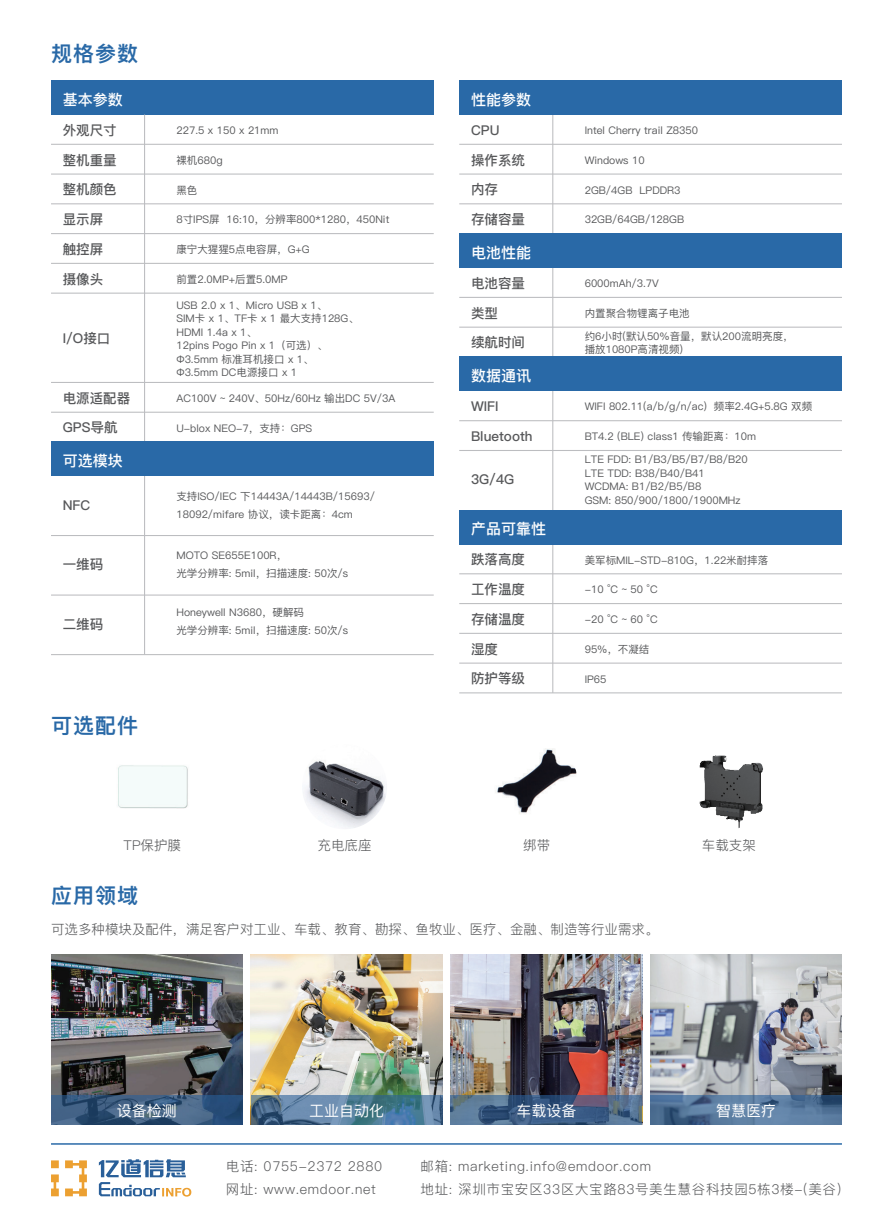
<style>
.page{position:relative;width:893px;height:1212px;background:#fff}
.page>*{position:absolute;margin:0;border:0;box-sizing:border-box;transform-origin:0 0}
.t1{font:21px "Ping Fang SC Heavy";letter-spacing:.05em;color:#2969a7}
.t2{font:15px "Ping Fang SC Bold";color:#fff}
.t3{font:15px "Ping Fang SC Medium";color:#fff}
.t4{font:13.5px "Ping Fang SC Regular";letter-spacing:.05em;color:#57585a}
.t5{font:13.5px "Ping Fang SC Bold";color:#57585a}
.t6{font:13.5px "Ping Fang SC Regular";color:#57585a}
.t7{font:10.5px/13.5px "Ping Fang SC Medium";color:#57585a}
</style>
<div class="page">
<img style="left:51px;top:954px;width:191px;height:141px">
<img style="left:251px;top:954px;width:191px;height:141px">
<img style="left:451px;top:954px;width:191px;height:141px">
<img style="left:651px;top:954px;width:191px;height:141px">
<div style="left:51px;top:80px;width:383px;height:35px;background:#2969a7"></div>
<svg style="left:51px;top:1160px;width:36px;height:36px"></svg>
<svg style="left:99px;top:1159px;width:92px;height:37px"></svg>
<hr style="left:51px;top:144px;width:383px;height:1px;background:#bcbdc0">
<hr style="left:51px;top:174px;width:383px;height:1px;background:#bcbdc0">
<hr style="left:51px;top:203px;width:383px;height:1px;background:#bcbdc0">
<hr style="left:51px;top:233px;width:383px;height:1px;background:#bcbdc0">
<hr style="left:51px;top:263px;width:383px;height:1px;background:#bcbdc0">
<hr style="left:144px;top:115px;width:1px;height:327px;background:#bcbdc0">
<hr style="left:144px;top:476px;width:1px;height:179px;background:#bcbdc0">
<hr style="left:552px;top:115px;width:1px;height:119px;background:#bcbdc0">
<hr style="left:552px;top:268px;width:1px;height:89px;background:#bcbdc0">
<hr style="left:552px;top:391px;width:1px;height:119px;background:#bcbdc0">
<hr style="left:552px;top:544px;width:1px;height:149px;background:#bcbdc0">
<div style="left:51px;top:442px;width:383px;height:34px;background:#2969a7"></div>
<hr style="left:51px;top:535px;width:383px;height:1px;background:#bcbdc0">
<hr style="left:51px;top:594px;width:383px;height:2px;background:#bcbdc0">
<hr style="left:51px;top:654px;width:383px;height:1px;background:#bcbdc0">
<hr style="left:51px;top:1143px;width:791px;height:2px;background:#2969a7">
<hr style="left:51px;top:293px;width:383px;height:1px;background:#bcbdc0">
<hr style="left:51px;top:382px;width:383px;height:1px;background:#bcbdc0">
<hr style="left:51px;top:412px;width:383px;height:1px;background:#bcbdc0">
<div style="left:459px;top:80px;width:383px;height:35px;background:#2969a7"></div>
<hr style="left:459px;top:144px;width:383px;height:1px;background:#bcbdc0">
<hr style="left:459px;top:174px;width:383px;height:1px;background:#bcbdc0">
<hr style="left:459px;top:203px;width:383px;height:1px;background:#bcbdc0">
<div style="left:459px;top:357px;width:383px;height:34px;background:#2969a7"></div>
<hr style="left:459px;top:420px;width:383px;height:1px;background:#bcbdc0">
<hr style="left:459px;top:450px;width:383px;height:1px;background:#bcbdc0">
<div style="left:459px;top:510px;width:383px;height:34px;background:#2969a7"></div>
<hr style="left:459px;top:603px;width:383px;height:1px;background:#bcbdc0">
<hr style="left:459px;top:573px;width:383px;height:1px;background:#bcbdc0">
<hr style="left:459px;top:633px;width:383px;height:1px;background:#bcbdc0">
<hr style="left:459px;top:662px;width:383px;height:2px;background:#bcbdc0">
<hr style="left:459px;top:692px;width:383px;height:1px;background:#bcbdc0">
<div style="left:459px;top:234px;width:383px;height:34px;background:#2969a7"></div>
<hr style="left:459px;top:297px;width:383px;height:1px;background:#bcbdc0">
<hr style="left:459px;top:327px;width:383px;height:1px;background:#bcbdc0">
<svg style="left:51px;top:1095px;width:191px;height:30px;background:#38587c"></svg>
<svg style="left:251px;top:1095px;width:191px;height:30px;background:#537b98"></svg>
<svg style="left:451px;top:1095px;width:191px;height:30px;background:#476386"></svg>
<svg style="left:651px;top:1095px;width:191px;height:30px;background:#547599"></svg>
<img style="left:302px;top:744px;width:85px;height:85px;border-radius:43px">
<img style="left:699px;top:755px;width:64px;height:73px">
<img style="left:494px;top:744px;width:85px;height:85px;border-radius:43px">
<img style="left:118px;top:765px;width:70px;height:44px">
<h1 class="t1" style="left:51px;top:41px;width:89px">规格参数</h1>
<h2 class="t2" style="left:63px;top:90px;width:61px">基本参数</h2>
<p class="t5" style="left:63px;top:122px;width:55px">外观尺寸</p>
<p class="t5" style="left:63px;top:152px;width:55px">整机重量</p>
<p class="t5" style="left:63px;top:181px;width:55px">整机颜色</p>
<p class="t5" style="left:63px;top:211px;width:42px">显示屏</p>
<p class="t5" style="left:63px;top:241px;width:42px">触控屏</p>
<p class="t5" style="left:63px;top:271px;width:42px">摄像头</p>
<p class="t5" style="left:63px;top:330px;width:49px">I/O接口</p>
<p class="t5" style="left:63px;top:390px;width:69px">电源适配器</p>
<p class="t7" style="left:176px;top:124px;width:104px">227.5 x 150 x 21mm</p>
<p class="t7" style="left:176px;top:153px;width:48px">裸机680g</p>
<p class="t7" style="left:176px;top:183px;width:22px">黑色</p>
<p class="t7" style="left:176px;top:213px;width:214px">8寸IPS屏 16:10，分辨率800*1280，450Nit</p>
<p class="t7" style="left:176px;top:243px;width:135px">康宁大猩猩5点电容屏，G+G</p>
<p class="t7" style="left:176px;top:273px;width:113px">前置2.0MP+后置5.0MP</p>
<p class="t7" style="left:176px;top:298px;width:184px">USB 2.0 x 1、Micro USB x 1、<br>SIM卡 x 1、TF卡 x 1 最大支持128G、<br>HDMI 1.4a x 1、<br>12pins Pogo Pin x 1（可选）、<br>Φ3.5mm 标准耳机接口 x 1、<br>Φ3.5mm DC电源接口 x 1</p>
<p class="t7" style="left:176px;top:392px;width:220px">AC100V ~ 240V、50Hz/60Hz 输出DC 5V/3A</p>
<p class="t5" style="left:63px;top:420px;width:56px">GPS导航</p>
<p class="t7" style="left:176px;top:421px;width:137px">U-blox NEO-7，支持：GPS</p>
<h2 class="t2" style="left:63px;top:452px;width:61px">可选模块</h2>
<p class="t5" style="left:63px;top:497px;width:29px">NFC</p>
<p class="t5" style="left:63px;top:556px;width:42px">一维码</p>
<p class="t5" style="left:63px;top:616px;width:42px">二维码</p>
<h1 class="t1" style="left:51px;top:712px;width:89px">可选配件</h1>
<p class="t7" style="left:176px;top:487px;width:200px;line-height:18px">支持ISO/IEC 下14443A/14443B/15693/<br>18092/mifare 协议，读卡距离：4cm</p>
<p class="t7" style="left:176px;top:547px;width:173px;line-height:18px">MOTO SE655E100R，<br>光学分辨率: 5mil，扫描速度: 50次/s</p>
<p class="t7" style="left:176px;top:604px;width:173px;line-height:18px">Honeywell N3680，硬解码<br>光学分辨率: 5mil，扫描速度: 50次/s</p>
<h2 class="t2" style="left:471px;top:90px;width:61px">性能参数</h2>
<p class="t5" style="left:471px;top:122px;width:30px">CPU</p>
<p class="t5" style="left:471px;top:152px;width:55px">操作系统</p>
<p class="t5" style="left:471px;top:181px;width:28px">内存</p>
<p class="t5" style="left:471px;top:211px;width:55px">存储容量</p>
<h2 class="t2" style="left:471px;top:243px;width:61px">电池性能</h2>
<p class="t5" style="left:471px;top:275px;width:55px">电池容量</p>
<p class="t5" style="left:471px;top:305px;width:28px">类型</p>
<p class="t5" style="left:471px;top:335px;width:55px">续航时间</p>
<h2 class="t2" style="left:471px;top:367px;width:61px">数据通讯</h2>
<p class="t5" style="left:471px;top:398px;width:29px">WIFI</p>
<p class="t5" style="left:471px;top:428px;width:63px">Bluetooth</p>
<p class="t5" style="left:471px;top:471px;width:45px">3G/4G</p>
<h2 class="t2" style="left:471px;top:520px;width:76px">产品可靠性</h2>
<p class="t7" style="left:585px;top:124px;width:115px">Intel Cherry trail Z8350</p>
<p class="t7" style="left:585px;top:153px;width:61px">Windows 10</p>
<p class="t7" style="left:585px;top:183px;width:97px">2GB/4GB LPDDR3</p>
<p class="t7" style="left:585px;top:213px;width:101px">32GB/64GB/128GB</p>
<p class="t7" style="left:585px;top:277px;width:76px">6000mAh/3.7V</p>
<p class="t7" style="left:585px;top:307px;width:106px">内置聚合物锂离子电池</p>
<p class="t7" style="left:585px;top:330px;width:210px;line-height:12.6px">约6小时(默认50%音量，默认200流明亮度，播放1080P高清视频)</p>
<p class="t7" style="left:585px;top:400px;width:229px">WIFI 802.11(a/b/g/n/ac) 频率2.4G+5.8G 双频</p>
<p class="t7" style="left:585px;top:425px;width:173px;line-height:23px">BT4.2 (BLE) class1 传输距离：10m<br>LTE FDD: B1/B3/B5/B7/B8/B20</p>
<p class="t7" style="left:585px;top:466px;width:157px">LTE TDD: B38/B40/B41<br>WCDMA: B1/B2/B5/B8<br>GSM: 850/900/1800/1900MHz</p>
<p class="t5" style="left:471px;top:551px;width:55px">跌落高度</p>
<p class="t7" style="left:585px;top:553px;width:185px">美军标MIL-STD-810G，1.22米耐摔落</p>
<p class="t5" style="left:471px;top:581px;width:55px">工作温度</p>
<p class="t5" style="left:471px;top:611px;width:55px">存储温度</p>
<p class="t5" style="left:471px;top:641px;width:28px">湿度</p>
<p class="t5" style="left:471px;top:670px;width:55px">防护等级</p>
<p class="t7" style="left:585px;top:583px;width:75px">-10 °C ~ 50 °C</p>
<p class="t7" style="left:585px;top:613px;width:75px">-20 °C ~ 60 °C</p>
<p class="t7" style="left:585px;top:642px;width:66px">95%，不凝结</p>
<p class="t7" style="left:585px;top:672px;width:23px">IP65</p>
<p class="t4" style="left:124px;top:837px;width:59px">TP保护膜</p>
<p class="t4" style="left:318px;top:837px;width:55px">充电底座</p>
<p class="t4" style="left:523px;top:837px;width:28px">绑带</p>
<p class="t4" style="left:702px;top:837px;width:55px">车载支架</p>
<h1 class="t1" style="left:51px;top:882px;width:89px">应用领域</h1>
<p class="t6" style="left:51px;top:921px;width:609px">可选多种模块及配件，满足客户对工业、车载、教育、勘探、鱼牧业、医疗、金融、制造等行业需求。</p>
<h2 class="t3" style="left:117px;top:1101px;width:61px">设备检测</h2>
<h2 class="t3" style="left:309px;top:1101px;width:76px">工业自动化</h2>
<h2 class="t3" style="left:516px;top:1101px;width:61px">车载设备</h2>
<h2 class="t3" style="left:716px;top:1101px;width:61px">智慧医疗</h2>
<p class="t4" style="left:226px;top:1158px;width:158px">电话: 0755-2372 2880</p>
<p class="t4" style="left:421px;top:1158px;width:232px">邮箱: marketing.info@emdoor.com</p>
<p class="t4" style="left:226px;top:1181px;width:151px">网址: www.emdoor.net</p>
<p class="t4" style="left:421px;top:1181px;width:422px">地址: 深圳市宝安区33区大宝路83号美生慧谷科技园5栋3楼-(美谷)</p>
</div>
